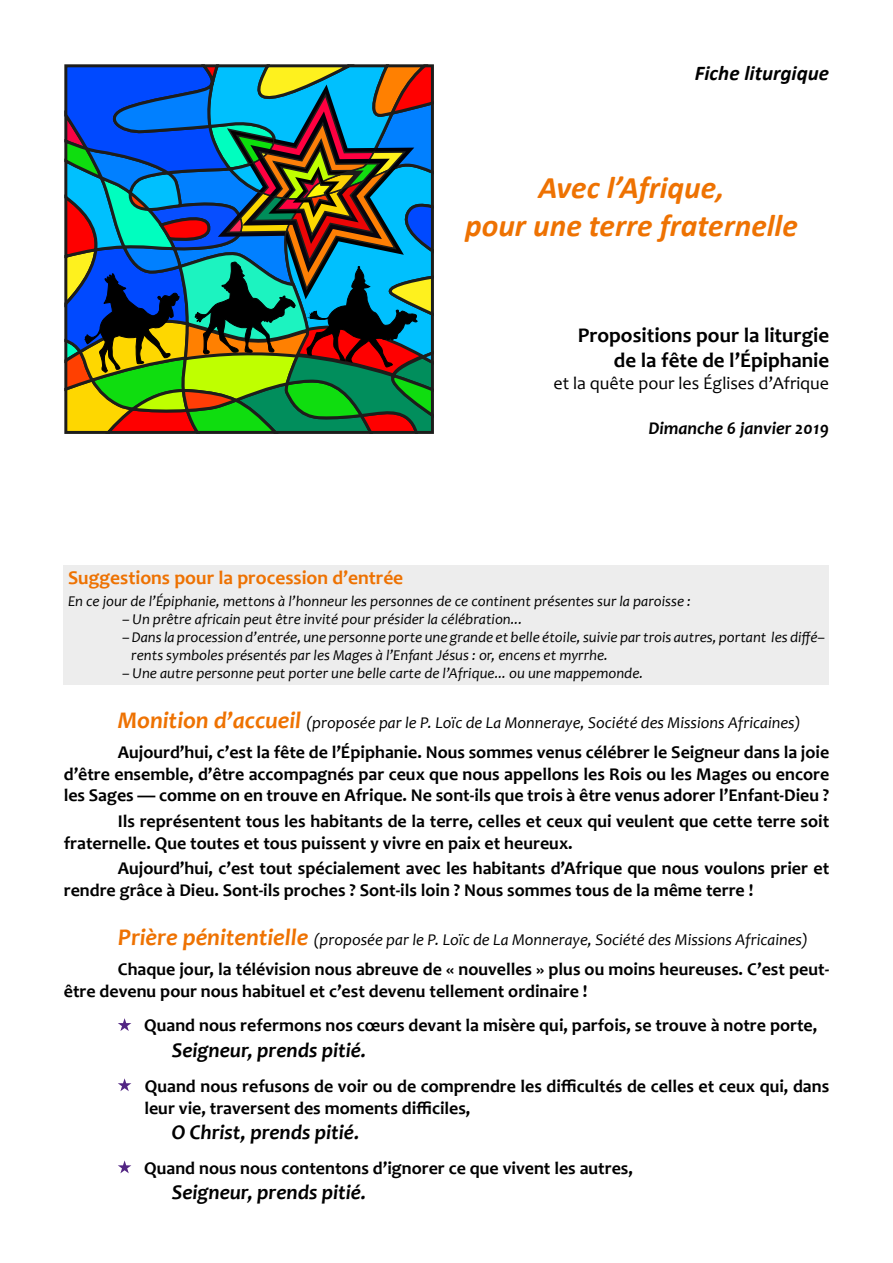
<style>
.page{position:relative;width:893px;height:1263px;background:#fff}
.page>*{position:absolute;margin:0;border:0;box-sizing:border-box;transform-origin:0 0}
.t1{font:italic 700 31.5px/37.8px "Calibri";color:#ee7202;text-align:center}
.t2{font:italic 700 21px "Candara";color:#000}
.t3{font:700 21px/25.2px "Candara";color:#000;text-align:right}
.t4{font:italic 700 21px "Calibri";color:#000}
.t5{font:700 19.5px "Candara";color:#ee7202}
.t6{font:700 18px/21.6px "Candara";color:#000}
.t7{font:18px "Candara";color:#000}
.t8{font:italic 700 18px "Candara";color:#000}
.t9{font:italic 16.5px "Candara";color:#000}
.t10{font:italic 15px/18px "Candara";color:#000}
.s1{font-weight:700;font-size:24px;color:#ee7202}
</style>
<div class="page">
<div style="left:64px;top:566px;width:765px;height:27px;background:#ededed"></div>
<div style="left:64px;top:591px;width:765px;height:94px;background:#ededed"></div>
<svg style="left:118px;top:1018px;width:13px;height:13px"></svg>
<svg style="left:118px;top:1078px;width:13px;height:13px"></svg>
<svg style="left:118px;top:1160px;width:13px;height:13px"></svg>
<svg style="left:64px;top:64px;width:370px;height:370px;background:#3a7473"></svg>
<p class="t4" style="left:695px;top:58px;width:136px">Fiche liturgique</p>
<h1 class="t1" style="left:465px;top:168px;width:334px">Avec l’Afrique,<br>pour une terre fraternelle</h1>
<p class="t5" style="left:68px;top:565px;width:337px">Suggestions pour la procession d’entrée</p>
<p class="t3" style="left:578px;top:322px;width:253px">Propositions pour la liturgie de la fête de l’Épiphanie</p>
<p class="t7" style="left:553px;top:371px;width:277px">et la quête pour les Églises d’Afrique</p>
<p class="t8" style="left:648px;top:417px;width:182px">Dimanche 6 janvier 2019</p>
<p class="t10" style="left:68px;top:592px;width:624px">En ce jour de l’Épiphanie, mettons à l’honneur les personnes de ce continent présentes sur la paroisse :</p>
<p class="t10" style="left:122px;top:610px;width:402px">– Un prêtre africain peut être invité pour présider la célébration...</p>
<p class="t10" style="left:131px;top:628px;width:695px;text-indent:-9px">– Dans la procession d’entrée, une personne porte une grande et belle étoile, suivie par trois autres, portant les diffé– rents symboles présentés par les Mages à l’Enfant Jésus : or, encens et myrrhe.</p>
<p class="t10" style="left:122px;top:664px;width:523px">– Une autre personne peut porter une belle carte de l’Afrique... ou une mappemonde.</p>
<p class="t9" style="left:118px;top:712px;width:684px"><span class="s1">Monition d’accueil</span> (proposée par le P. Loïc de La Monneraye, Société des Missions Africaines)</p>
<p class="t6" style="left:64px;top:741px;width:767px;text-align:justify;text-indent:54px">Aujourd’hui, c’est la fête de l’Épiphanie. Nous sommes venus célébrer le Seigneur dans la joie d’être ensemble, d’être accompagnés par ceux que nous appellons les Rois ou les Mages ou encore les Sages — comme on en trouve en Afrique. Ne sont-ils que trois à être venus adorer l’Enfant-Dieu ?</p>
<p class="t6" style="left:64px;top:810px;width:767px;text-indent:54px">Ils représentent tous les habitants de la terre, celles et ceux qui veulent que cette terre soit fraternelle. Que toutes et tous puissent y vivre en paix et heureux.</p>
<p class="t6" style="left:64px;top:857px;width:767px;text-indent:54px">Aujourd’hui, c’est tout spécialement avec les habitants d’Afrique que nous voulons prier et rendre grâce à Dieu. Sont-ils proches ? Sont-ils loin ? Nous sommes tous de la même terre !</p>
<p class="t9" style="left:118px;top:929px;width:692px"><span class="s1">Prière pénitentielle</span> (proposée par le P. Loïc de La Monneraye, Société des Missions Africaines)</p>
<p class="t6" style="left:64px;top:958px;width:767px;text-indent:54px">Chaque jour, la télévision nous abreuve de « nouvelles » plus ou moins heureuses. C’est peut&shy;être devenu pour nous habituel et c’est devenu tellement ordinaire !</p>
<p class="t6" style="left:144px;top:1014px;width:674px">Quand nous refermons nos cœurs devant la misère qui, parfois, se trouve à notre porte,</p>
<p class="t2" style="left:172px;top:1037px;width:196px">Seigneur, prends pitié.</p>
<p class="t6" style="left:144px;top:1074px;width:686px">Quand nous refusons de voir ou de comprendre les difficultés de celles et ceux qui, dans leur vie, traversent des moments difficiles,</p>
<p class="t2" style="left:172px;top:1119px;width:189px">O Christ, prends pitié.</p>
<p class="t6" style="left:144px;top:1157px;width:490px">Quand nous nous contentons d’ignorer ce que vivent les autres,</p>
<p class="t2" style="left:172px;top:1179px;width:196px">Seigneur, prends pitié.</p>
</div>
